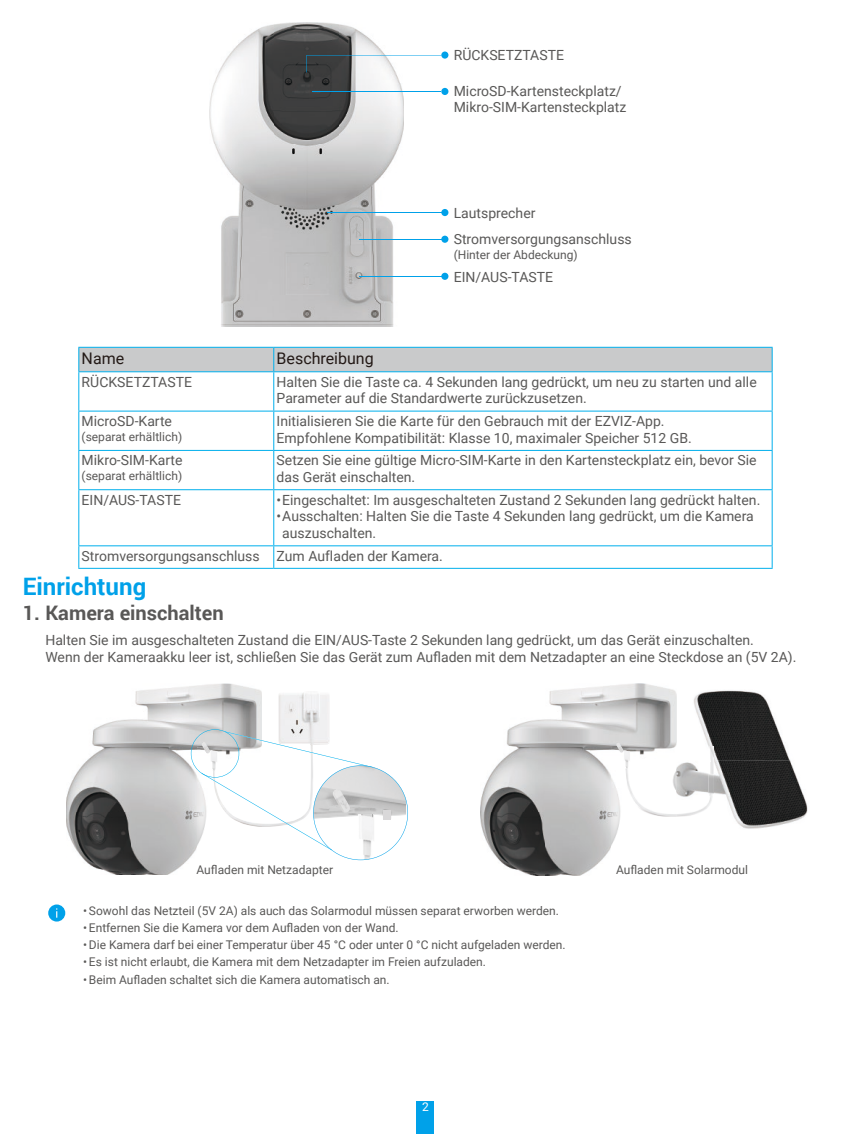
<style>
.page{position:relative;width:851px;height:1134px;background:#fff}
.page>*{position:absolute;margin:0;border:0;box-sizing:border-box;transform-origin:0 0}
.t1{font:700 24px "Roboto";color:#00a1e9}
.t2{font:700 20px "Roboto";color:#595857}
.t3{font:16px "Roboto";color:#231916}
.t4{font:14px/16.8px "Roboto";color:#595857}
.t5{font:12px "Roboto";color:#595857}
.t6{font:12px "Roboto";color:#fff}
</style>
<div class="page">
<div style="left:417px;top:1101px;width:17px;height:33px;background:#00a1e9"></div>
<img style="left:209px;top:23px;width:195px;height:304px">
<div style="left:441px;top:209px;width:7px;height:7px;background:#00a1e9;border-radius:50%"></div>
<div style="left:441px;top:51px;width:7px;height:8px;background:#00a1e9;border-radius:50%"></div>
<div style="left:441px;top:236px;width:7px;height:7px;background:#00a1e9;border-radius:50%"></div>
<div style="left:441px;top:273px;width:7px;height:7px;background:#00a1e9;border-radius:50%"></div>
<hr style="left:327px;top:212px;width:114px;height:1px;background:#00a1e9">
<div style="left:441px;top:88px;width:7px;height:7px;background:#00a1e9;border-radius:50%"></div>
<hr style="left:312px;top:91px;width:129px;height:1px;background:#00a1e9">
<hr style="left:359px;top:239px;width:82px;height:1px;background:#00a1e9">
<hr style="left:359px;top:276px;width:82px;height:1px;background:#00a1e9">
<svg style="left:306px;top:55px;width:135px;height:17px"></svg>
<div style="left:78px;top:347px;width:694px;height:24px;background:#c9cacb"></div>
<hr style="left:78px;top:371px;width:196px;height:1px;background:#00afec">
<hr style="left:78px;top:372px;width:1px;height:39px;background:#00afec">
<hr style="left:274px;top:371px;width:498px;height:1px;background:#00afec">
<hr style="left:273px;top:372px;width:1px;height:39px;background:#00afec">
<hr style="left:771px;top:372px;width:1px;height:39px;background:#00afec">
<hr style="left:78px;top:411px;width:196px;height:1px;background:#00afec">
<hr style="left:78px;top:412px;width:1px;height:38px;background:#00afec">
<hr style="left:274px;top:411px;width:498px;height:1px;background:#00afec">
<hr style="left:273px;top:412px;width:1px;height:38px;background:#00afec">
<hr style="left:771px;top:412px;width:1px;height:38px;background:#00afec">
<hr style="left:78px;top:450px;width:196px;height:1px;background:#00afec">
<hr style="left:78px;top:451px;width:1px;height:38px;background:#00afec">
<hr style="left:274px;top:450px;width:498px;height:1px;background:#00afec">
<hr style="left:273px;top:451px;width:1px;height:38px;background:#00afec">
<hr style="left:771px;top:451px;width:1px;height:38px;background:#00afec">
<hr style="left:78px;top:489px;width:196px;height:1px;background:#00afec">
<hr style="left:78px;top:490px;width:1px;height:55px;background:#00afec">
<hr style="left:274px;top:489px;width:498px;height:1px;background:#00afec">
<hr style="left:273px;top:490px;width:1px;height:55px;background:#00afec">
<hr style="left:771px;top:490px;width:1px;height:55px;background:#00afec">
<hr style="left:78px;top:545px;width:196px;height:1px;background:#00afec">
<svg style="left:78px;top:546px;width:1px;height:22px"></svg>
<hr style="left:274px;top:545px;width:498px;height:1px;background:#00afec">
<svg style="left:273px;top:546px;width:1px;height:22px"></svg>
<svg style="left:771px;top:546px;width:1px;height:22px"></svg>
<hr style="left:78px;top:568px;width:196px;height:1px;background:#00afec">
<hr style="left:274px;top:568px;width:498px;height:1px;background:#00afec">
<img style="left:66px;top:683px;width:196px;height:191px">
<img style="left:278px;top:693px;width:51px;height:36px">
<svg style="left:191px;top:729px;width:217px;height:131px"></svg>
<div style="left:383px;top:810px;width:7px;height:10px;background:#d9d8d9"></div>
<img style="left:480px;top:683px;width:196px;height:192px">
<img style="left:624px;top:768px;width:52px;height:48px">
<img style="left:624px;top:750px;width:6px;height:19px">
<svg style="left:616px;top:743px;width:7px;height:10px"></svg>
<img style="left:676px;top:690px;width:114px;height:70px">
<img style="left:676px;top:760px;width:132px;height:69px">
<img style="left:671px;top:759px;width:5px;height:39px">
<img style="left:708px;top:746px;width:5px;height:50px">
<svg style="left:48px;top:904px;width:17px;height:17px"></svg>
<p class="t4" style="left:453px;top:47px;width:112px">RÜCKSETZTASTE</p>
<p class="t4" style="left:453px;top:82px;width:174px">MicroSD-Kartensteckplatz/<br>Mikro-SIM-Kartensteckplatz</p>
<p class="t4" style="left:453px;top:204px;width:83px">Lautsprecher</p>
<p class="t4" style="left:453px;top:230px;width:179px">Stromversorgungsanschluss</p>
<p class="t5" style="left:453px;top:247px;width:125px">(Hinter der Abdeckung)</p>
<p class="t4" style="left:453px;top:268px;width:101px">EIN/AUS-TASTE</p>
<p class="t3" style="left:82px;top:347px;width:44px">Name</p>
<p class="t3" style="left:276px;top:347px;width:99px">Beschreibung</p>
<p class="t4" style="left:82px;top:373px;width:112px">RÜCKSETZTASTE</p>
<p class="t4" style="left:276px;top:373px;width:481px">Halten Sie die Taste ca. 4 Sekunden lang gedrückt, um neu zu starten und alle<br>Parameter auf die Standardwerte zurückzusetzen.</p>
<p class="t4" style="left:82px;top:412px;width:92px">MicroSD-Karte</p>
<p class="t5" style="left:82px;top:428px;width:102px">(separat erhältlich)</p>
<p class="t4" style="left:276px;top:412px;width:416px">Initialisieren Sie die Karte für den Gebrauch mit der EZVIZ-App.<br>Empfohlene Kompatibilität: Klasse 10, maximaler Speicher 512 GB.</p>
<p class="t4" style="left:82px;top:451px;width:102px">Mikro-SIM-Karte</p>
<p class="t5" style="left:82px;top:468px;width:102px">(separat erhältlich)</p>
<p class="t4" style="left:276px;top:451px;width:481px">Setzen Sie eine gültige Micro-SIM-Karte in den Kartensteckplatz ein, bevor Sie das Gerät einschalten.</p>
<p class="t4" style="left:82px;top:491px;width:101px">EIN/AUS-TASTE</p>
<p class="t4" style="left:276px;top:491px;width:485px">•Eingeschaltet: Im ausgeschalteten Zustand 2 Sekunden lang gedrückt halten.</p>
<p class="t4" style="left:282px;top:507px;width:473px;text-indent:-6px">•Ausschalten: Halten Sie die Taste 4 Sekunden lang gedrückt, um die Kamera auszuschalten.</p>
<p class="t4" style="left:82px;top:547px;width:363px">Stromversorgungsanschluss Zum Aufladen der Kamera.</p>
<h1 class="t1" style="left:23px;top:570px;width:125px">Einrichtung</h1>
<h2 class="t2" style="left:23px;top:599px;width:203px">1. Kamera einschalten</h2>
<p class="t4" style="left:45px;top:631px;width:752px">Halten Sie im ausgeschalteten Zustand die EIN/AUS-Taste 2 Sekunden lang gedrückt, um das Gerät einzuschalten.<br>Wenn der Kameraakku leer ist, schließen Sie das Gerät zum Aufladen mit dem Netzadapter an eine Steckdose an (5V 2A).</p>
<p class="t5" style="left:196px;top:861px;width:138px">Aufladen mit Netzadapter</p>
<p class="t5" style="left:616px;top:861px;width:133px">Aufladen mit Solarmodul</p>
<p class="t5" style="left:83px;top:902px;width:477px">•Sowohl das Netzteil (5V 2A) als auch das Solarmodul müssen separat erworben werden.</p>
<p class="t5" style="left:83px;top:919px;width:317px">•Entfernen Sie die Kamera vor dem Aufladen von der Wand.</p>
<p class="t5" style="left:83px;top:936px;width:484px">•Die Kamera darf bei einer Temperatur über 45 °C oder unter 0 °C nicht aufgeladen werden.</p>
<p class="t5" style="left:83px;top:954px;width:404px">•Es ist nicht erlaubt, die Kamera mit dem Netzadapter im Freien aufzuladen.</p>
<p class="t5" style="left:83px;top:971px;width:308px">•Beim Aufladen schaltet sich die Kamera automatisch an.</p>
<p class="t6" style="left:422px;top:1099px;width:8px">2</p>
</div>
